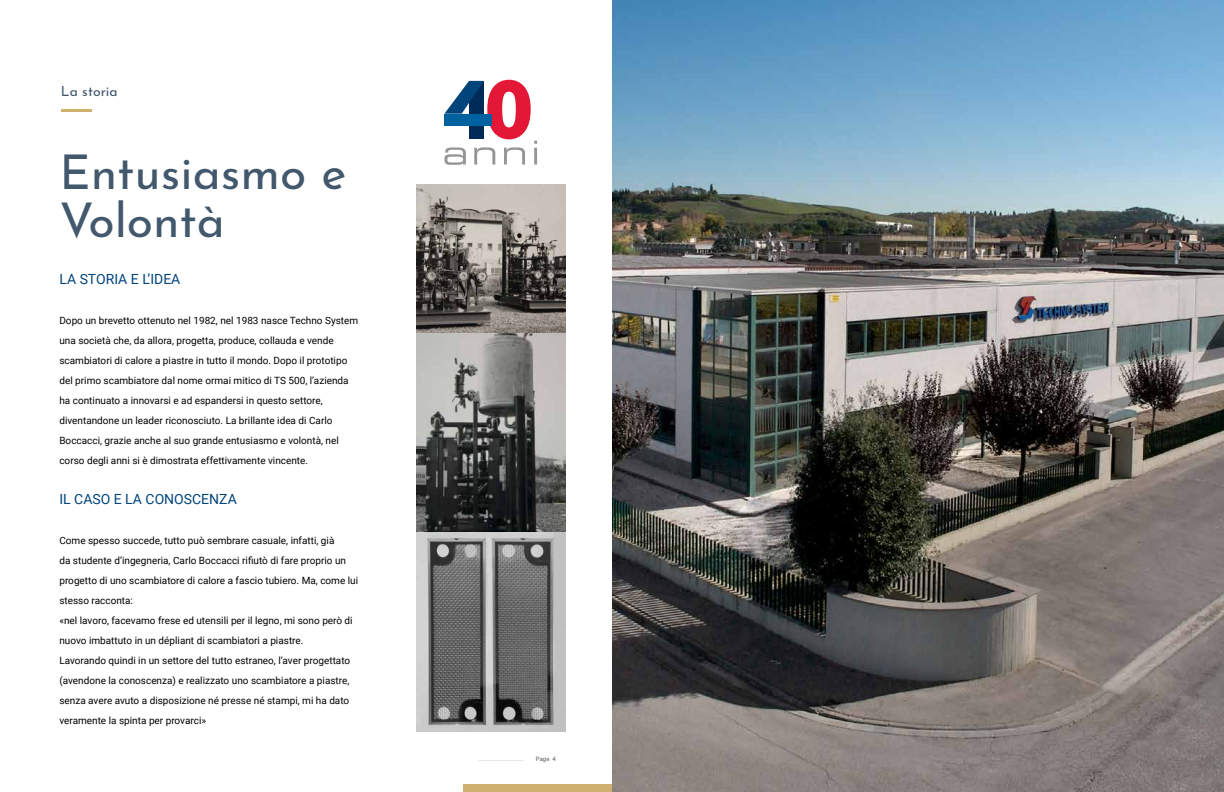
<style>
.page{position:relative;width:1224px;height:792px;background:#fff}
.page>*{position:absolute;margin:0;border:0;box-sizing:border-box;transform-origin:0 0}
.t1{font:48px/48px "Josefin Sans";color:#42586d}
.t2{font:14px "Roboto";color:#00447c}
.t3{font:14px "Josefin Sans";color:#42586d}
.t4{font:10px/20px "Roboto";color:#000}
.t5{font:6px "Roboto";color:#58595b}
</style>
<div class="page">
<hr style="left:478px;top:760px;width:46px;height:1px;background:#e6e7e8">
<div style="left:464px;top:784px;width:148px;height:8px;background:#cfb06e"></div>
<img style="left:612px;top:0;width:612px;height:792px">
<hr style="left:61px;top:109px;width:31px;height:3px;background:#cfb06e">
<img style="left:416px;top:184px;width:149px;height:149px">
<svg style="left:416px;top:333px;width:149px;height:199px"></svg>
<svg style="left:416px;top:532px;width:149px;height:200px"></svg>
<svg style="left:444px;top:80px;width:93px;height:85px"></svg>
<hr style="left:534px;top:148px;width:3px;height:17px;background:#939598">
<div style="left:444px;top:114px;width:48px;height:11px;background:#0061a0"></div>
<h2 class="t3" style="left:61px;top:80px;width:58px">La storia</h2>
<h1 class="t1" style="left:59px;top:142px;width:288px">Entusiasmo e<br>Volontà</h1>
<h2 class="t2" style="left:59px;top:270px;width:123px">LA STORIA E L’IDEA</h2>
<p class="t4" style="left:59px;top:310px;width:300px">Dopo un brevetto ottenuto nel 1982, nel 1983 nasce Techno System una società che, da allora, progetta, produce, collauda e vende scambiatori di calore a piastre in tutto il mondo. Dopo il prototipo del primo scambiatore dal nome ormai mitico di TS 500, l’azienda ha continuato a innovarsi e ad espandersi in questo settore, diventandone un leader riconosciuto. La brillante idea di Carlo Boccacci, grazie anche al suo grande entusiasmo e volontà, nel corso degli anni si è dimostrata effettivamente vincente.</p>
<h2 class="t2" style="left:59px;top:490px;width:179px">IL CASO E LA CONOSCENZA</h2>
<p class="t4" style="left:59px;top:530px;width:300px">Come spesso succede, tutto può sembrare casuale, infatti, già<br>da studente d’ingegneria, Carlo Boccacci rifiutò di fare proprio un progetto di uno scambiatore di calore a fascio tubiero. Ma, come lui stesso racconta:<br>«nel lavoro, facevamo frese ed utensili per il legno, mi sono però di nuovo imbattuto in un dépliant di scambiatori a piastre.<br>Lavorando quindi in un settore del tutto estraneo, l’aver progettato (avendone la conoscenza) e realizzato uno scambiatore a piastre, senza avere avuto a disposizione né presse né stampi, mi ha dato veramente la spinta per provarci»</p>
<p class="t5" style="left:536px;top:754px;width:21px">Page 4</p>
</div>
